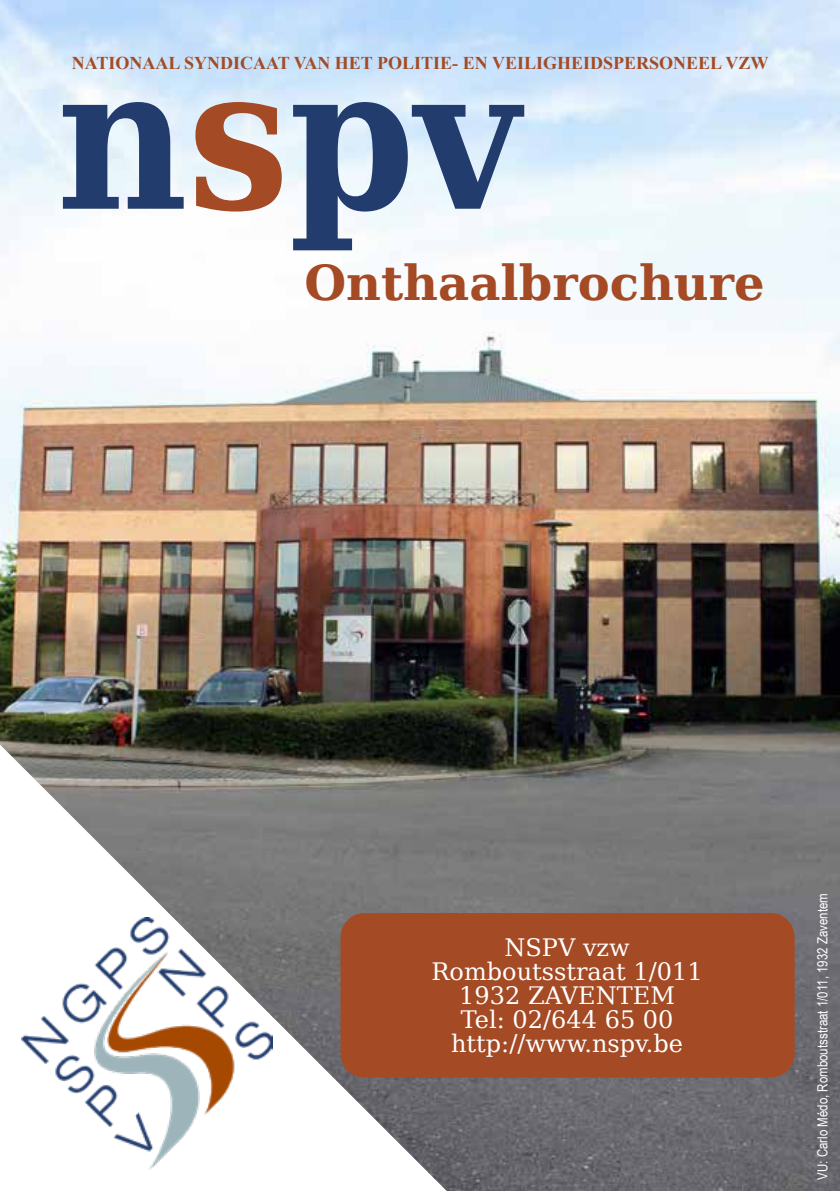
<style>
.page{position:relative;width:840px;height:1191px;background:#fff}
.page>*{position:absolute;margin:0;border:0;box-sizing:border-box;transform-origin:0 0}
.t1{font:700 200px "DejaVu Serif Condensed";color:#213c6d}
.t2{font:700 48px "DejaVu Serif";color:#a44a24}
.t3{font:24px/24px "DejaVu Serif";color:#fff;text-align:center}
.t4{font:700 18px "Times New Roman";color:#a44b24}
.t5{font:14px "Arial Narrow";color:#fff}
.s1{color:#a44a24}
</style>
<div class="page">
<img style="left:0;top:0;width:839px;height:1191px">
<svg style="left:0;top:744px;width:446px;height:447px"></svg>
<img style="left:21px;top:917px;width:251px;height:252px">
<div style="left:340px;top:913px;width:454px;height:164px;background:#a44a24;border-radius:24px"></div>
<p class="t4" style="left:72px;top:50px;width:698px">NATIONAAL SYNDICAAT VAN HET POLITIE- EN VEILIGHEIDSPERSONEEL VZW</p>
<h1 class="t1" style="left:57px;top:-20px;width:464px">n<span class="s1">s</span>pv</h1>
<h2 class="t2" style="left:304px;top:245px;width:461px">Onthaalbrochure</h2>
<p class="t3" style="left:431px;top:935px;width:272px">NSPV vzw<br>Romboutsstraat 1/011<br>1932 ZAVENTEM<br>Tel: 02/644 65 00 http://www.nspv.be</p>
<p class="t5" style="left:811px;top:1179px;width:288px;rotate:-90deg">VU: Carlo Médo, Romboutsstraat 1/011, 1932 Zaventem</p>
</div>
